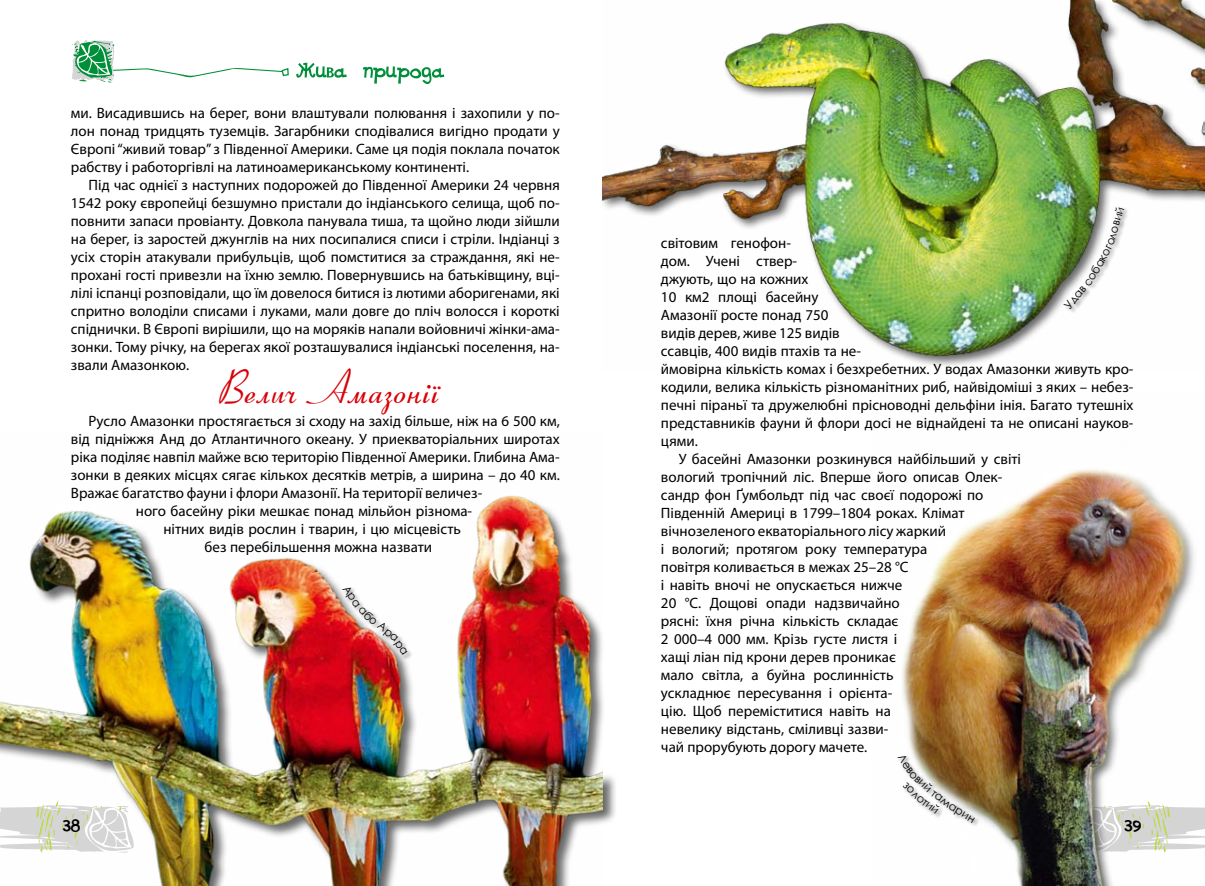
<style>
.page{position:relative;width:1205px;height:886px;background:#fff}
.page>*{position:absolute;margin:0;border:0;box-sizing:border-box;transform-origin:0 0}
.t1{font:46.25px "Coronet";color:#d90008}
.t2{font:17.5px "DS Goose";color:#000}
.t3{font:15px/18px "Myriad Pro";color:#000;text-align:justify}
.t4{font:11.25px "Century Gothic";color:#000}
</style>
<div class="page">
<div style="left:0;top:496px;width:618px;height:390px;background:#000;opacity:.59"></div>
<img style="left:0;top:495px;width:602px;height:391px">
<svg style="left:0;top:801px;width:135px;height:51px"></svg>
<img style="left:602px;top:0;width:603px;height:366px">
<img style="left:902px;top:469px;width:303px;height:417px">
<svg style="left:296px;top:63px;width:148px;height:21px"></svg>
<svg style="left:72px;top:40px;width:217px;height:43px"></svg>
<div style="left:897px;top:755px;width:83px;height:74px;background:#000;opacity:.5"></div>
<div style="left:1063px;top:206px;width:66px;height:109px;background:#000;opacity:.5"></div>
<div style="left:342px;top:586px;width:71px;height:75px;background:#000;opacity:.5"></div>
<div style="left:902px;top:782px;width:43px;height:37px;background:#000;opacity:.5"></div>
<svg style="left:898px;top:753px;width:15px;height:21px"></svg>
<svg style="left:1063px;top:259px;width:41px;height:51px"></svg>
<svg style="left:1109px;top:206px;width:15px;height:33px"></svg>
<svg style="left:342px;top:584px;width:65px;height:71px"></svg>
<svg style="left:921px;top:790px;width:30px;height:24px"></svg>
<p class="t3" style="left:71px;top:103px;width:490px">ми. Висадившись на берег, вони влаштували полювання і захопили у по&shy;лон понад тридцять туземців. Загарбники сподівалися вигідно продати у Європі “живий товар” з Південної Америки. Саме ця подія поклала початок рабству і работоргівлі на латиноамериканському континенті.</p>
<p class="t3" style="left:71px;top:175px;width:490px;text-indent:18px">Під час однієї з наступних подорожей до Південної Америки 24 червня 1542 року європейці безшумно пристали до індіанського селища, щоб по&shy;повнити запаси провіанту. Довкола панувала тиша, та щойно люди зійшли на берег, із заростей джунглів на них посипалися списи і стріли. Індіанці з усіх сторін атакували прибульців, щоб помститися за страждання, які не&shy;прохані гості привезли на їхню землю. Повернувшись на батьківщину, вці&shy;лілі іспанці розповідали, що їм довелося битися із лютими аборигенами, які спритно володіли списами і луками, мали довге до пліч волосся і короткі спіднички. В Європі вирішили, що на моряків напали войовничі жінки-ама&shy;зонки. Тому річку, на берегах якої розташувалися індіанські поселення, на&shy;звали Амазонкою.</p>
<h1 class="t1" style="left:214px;top:360px;width:221px">Велич Амазонії</h1>
<p class="t3" style="left:89px;top:412px;width:473px">Русло Амазонки простягається зі сходу на захід більше, ніж на 6 500 км,</p>
<p class="t3" style="left:71px;top:430px;width:490px">від підніжжя Анд до Атлантичного океану. У приекваторіальних широтах</p>
<p class="t3" style="left:71px;top:448px;width:490px">ріка поділяє навпіл майже всю територію Південної Америки. Глибина Ама-</p>
<p class="t3" style="left:71px;top:466px;width:490px">зонки в деяких місцях сягає кількох десятків метрів, а ширина – до 40 км.</p>
<p class="t3" style="left:71px;top:484px;width:413px">Вражає багатство фауни і флори Амазонії. На території величез-</p>
<p class="t3" style="left:136px;top:502px;width:338px">ного басейну ріки мешкає понад мільйон різнома-</p>
<p class="t3" style="left:163px;top:520px;width:299px">нітних видів рослин і тварин, і цю місцевість</p>
<p class="t3" style="left:205px;top:538px;width:229px">без перебільшення можна назвати</p>
<p class="t3" style="left:661px;top:233px;width:132px">світовим генофон-</p>
<p class="t3" style="left:661px;top:251px;width:138px">дом. Учені ствер-</p>
<p class="t3" style="left:661px;top:269px;width:149px">джують, що на кожних</p>
<p class="t3" style="left:661px;top:287px;width:159px">10 км2 площі басейну</p>
<p class="t3" style="left:661px;top:305px;width:169px">Амазонії росте понад 750</p>
<p class="t3" style="left:661px;top:323px;width:180px">видів дерев, живе 125 видів</p>
<p class="t3" style="left:661px;top:341px;width:202px">ссавців, 400 видів птахів та не-</p>
<p class="t3" style="left:661px;top:359px;width:474px">ймовірна кількість комах і безхребетних. У водах Амазонки живуть кро-</p>
<p class="t3" style="left:661px;top:377px;width:474px">кодили, велика кількість різноманітних риб, найвідоміші з яких – небез-</p>
<p class="t3" style="left:661px;top:395px;width:474px">печні піраньї та дружелюбні прісноводні дельфіни інія. Багато тутешніх</p>
<p class="t3" style="left:661px;top:413px;width:474px">представників фауни й флори досі не віднайдені та не описані науков-</p>
<p class="t3" style="left:661px;top:431px;width:38px">цями.</p>
<p class="t3" style="left:679px;top:449px;width:344px">У басейні Амазонки розкинувся найбільший у світі</p>
<p class="t3" style="left:661px;top:467px;width:343px">вологий тропічний ліс. Вперше його описав Олек-</p>
<p class="t3" style="left:661px;top:485px;width:324px">сандр фон Ґумбольдт під час своєї подорожі по</p>
<p class="t3" style="left:661px;top:503px;width:305px">Південній Америці в 1799–1804 роках. Клімат</p>
<p class="t3" style="left:661px;top:521px;width:287px">вічнозеленого екваторіального лісу жаркий</p>
<p class="t3" style="left:661px;top:539px;width:268px">і вологий; протягом року температура</p>
<p class="t3" style="left:661px;top:557px;width:249px">повітря коливається в межах 25–28 °C</p>
<p class="t3" style="left:661px;top:575px;width:243px">і навіть вночі не опускається нижче</p>
<p class="t3" style="left:661px;top:593px;width:240px">20 °C. Дощові опади надзвичайно</p>
<p class="t3" style="left:661px;top:611px;width:239px">рясні: їхня річна кількість складає</p>
<p class="t3" style="left:661px;top:629px;width:238px">2 000–4 000 мм. Крізь густе листя і</p>
<p class="t3" style="left:661px;top:647px;width:236px">хащі ліан під крони дерев проникає</p>
<p class="t3" style="left:661px;top:665px;width:234px">мало світла, а буйна рослинність</p>
<p class="t3" style="left:661px;top:683px;width:233px">ускладнює пересування і орієнта-</p>
<p class="t3" style="left:661px;top:701px;width:232px">цію. Щоб переміститися навіть на</p>
<p class="t3" style="left:661px;top:719px;width:229px">невелику відстань, сміливці зазви-</p>
<p class="t3" style="left:661px;top:737px;width:208px">чай прорубують дорогу мачете.</p>
<p class="t4" style="left:1094px;top:256px;width:26px;rotate:-64deg">кого</p>
<p class="t4" style="left:916px;top:766px;width:28px;rotate:43deg">овий</p>
<p class="t4" style="left:911px;top:777px;width:27px;rotate:44deg">золо</p>
<p class="t4" style="left:954px;top:798px;width:31px;rotate:32deg">арин</p>
<p class="t2" style="left:63px;top:816px;width:19px">38</p>
<p class="t2" style="left:1124px;top:816px;width:18px">39</p>
</div>
